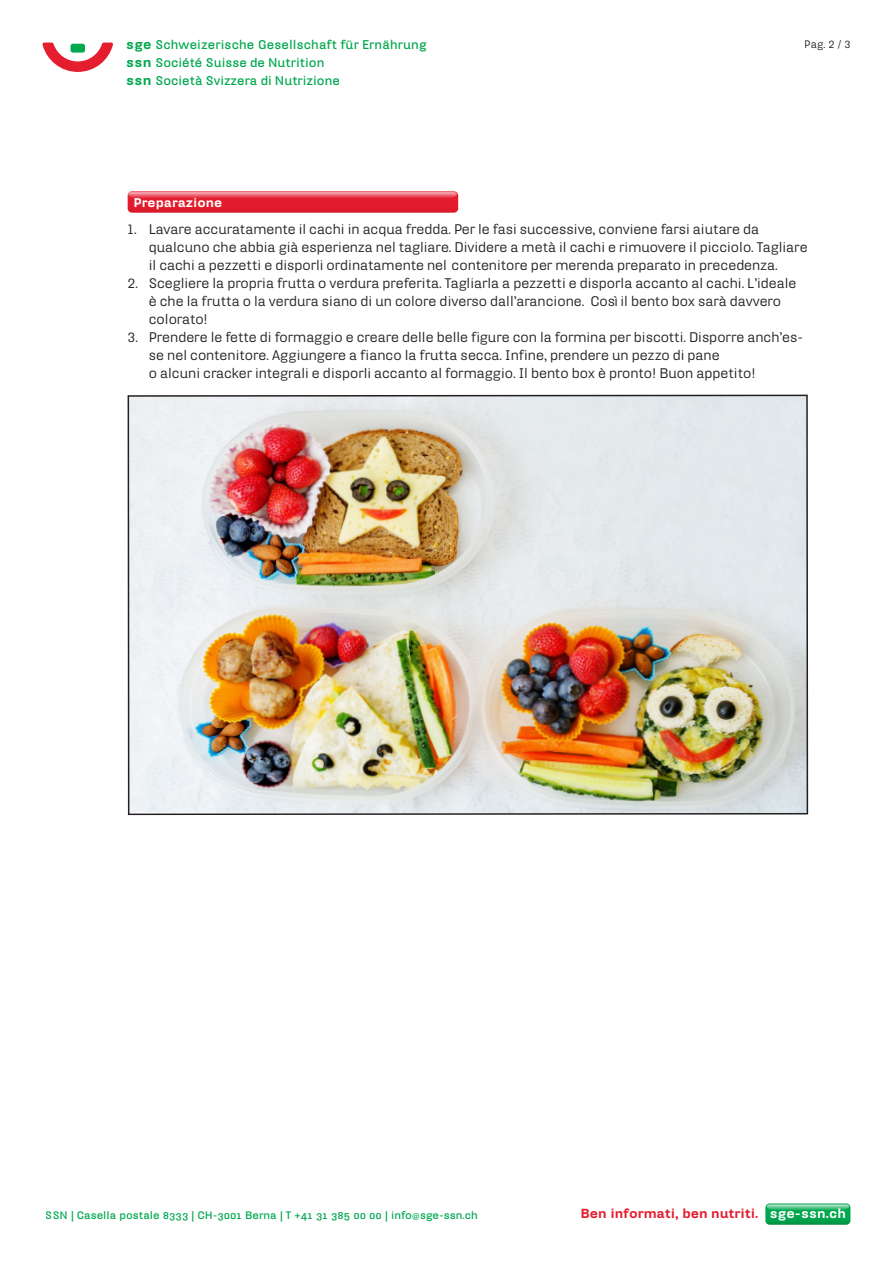
<style>
.page{position:relative;width:893px;height:1263px;background:#fff}
.page>*{position:absolute;margin:0;border:0;box-sizing:border-box;transform-origin:0 0}
.t1{font:13.5px/18px "Hydra Text";color:#231f20}
.t2{font:900 12.75px "Hydra Text";letter-spacing:-.01em;color:#e41d2f}
.t3{font:700 12.3px/18px "Hydra Text";letter-spacing:.005em;color:#00a84e}
.t4{font:900 12.3px "Hydra Text";color:#fff}
.t5{font:700 10.5px "Hydra Text";color:#00a84e}
.t6{font:10.5px "Hydra Text";color:#231f20}
.s1{font-weight:900;font-size:13.05px}
.s2{font-family:"Hydra Text Bold Expert";font-weight:400}
.s3{font-weight:400}
.s4{color:#fff}
</style>
<div class="page">
<svg style="left:43px;top:43px;width:70px;height:29px"></svg>
<svg style="left:765px;top:1203px;width:85px;height:22px;background:#24af64"></svg>
<svg style="left:128px;top:191px;width:330px;height:22px;background:#e12535"></svg>
<img style="left:129px;top:192px;width:328px;height:6px">
<img style="left:127px;top:394px;width:682px;height:422px">
<p class="t3" style="left:126px;top:35px;width:302px"><span class="s1">sge</span> Schweizerische Gesellschaft für Ernährung</p>
<p class="t6" style="left:805px;top:38px;width:47px">Pag. 2 / 3</p>
<p class="t3" style="left:126px;top:53px;width:215px"><span class="s1">ssn</span> Société Suisse de Nutrition <span class="s1">ssn</span> Società Svizzera di Nutrizione</p>
<p class="t4" style="left:134px;top:194px;width:90px">Preparazione</p>
<p class="t1" style="left:149px;top:220px;width:660px;text-indent:-21px">1. Lavare accuratamente il cachi in acqua fredda. Per le fasi successive, conviene farsi aiutare da qualcuno che abbia già esperienza nel tagliare. Dividere a metà il cachi e rimuovere il picciolo. Tagliare il cachi a pezzetti e disporli ordinatamente nel contenitore per merenda preparato in precedenza.</p>
<p class="t1" style="left:149px;top:274px;width:649px;text-indent:-21px">2. Scegliere la propria frutta o verdura preferita. Tagliarla a pezzetti e disporla accanto al cachi. L’ideale è che la frutta o la verdura siano di un colore diverso dall’arancione. Così il bento box sarà davvero colorato!</p>
<p class="t1" style="left:149px;top:328px;width:656px;text-indent:-21px">3. Prendere le fette di formaggio e creare delle belle figure con la formina per biscotti. Disporre anch’es&shy;se nel contenitore. Aggiungere a fianco la frutta secca. Infine, prendere un pezzo di pane<br>o alcuni cracker integrali e disporli accanto al formaggio. Il bento box è pronto! Buon appetito!</p>
<p class="t5" style="left:46px;top:1208px;width:434px">SSN | Casella postale <span class="s2">8333</span> | CH-<span class="s2">3001</span> Berna | T +<span class="s2">41 31 385 00 00</span> | info<span class="s3">@</span>sge-ssn.ch</p>
<p class="t2" style="left:581px;top:1205px;width:267px">Ben informati, ben nutriti. <span class="s4">sge-ssn.ch</span></p>
</div>
